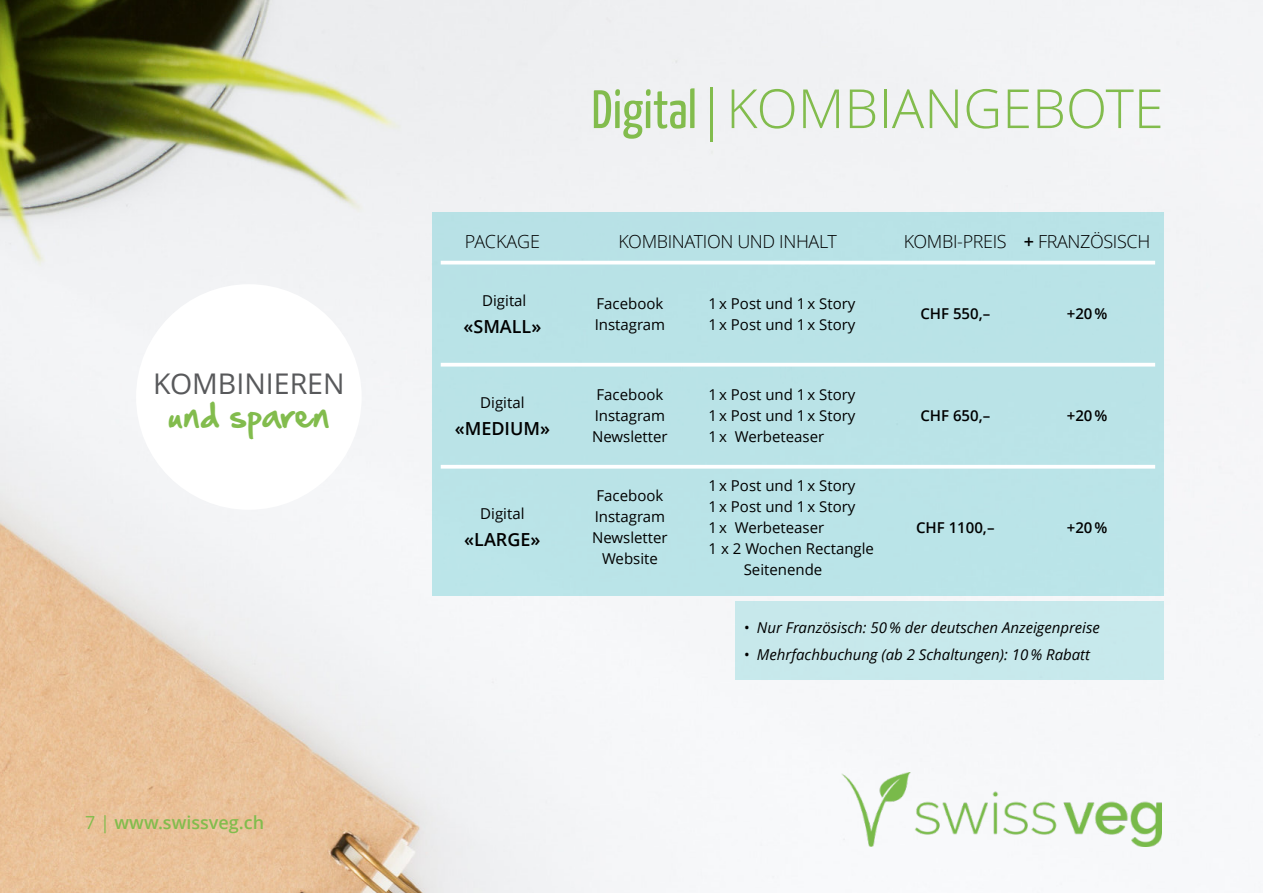
<style>
.page{position:relative;width:1263px;height:893px;background:#fff}
.page>*{position:absolute;margin:0;border:0;box-sizing:border-box;transform-origin:0 0}
.t1{font:300 54px "Open Sans";color:#82bc4d}
.t2{font:30.9px "Hand Of Sean";color:#82bc4d}
.t3{font:28.5px "Open Sans";color:#58595b}
.t4{font:300 18px "Open Sans";letter-spacing:-.02em;color:#000}
.t5{font:600 18px "Open Sans";color:#000}
.t6{font:600 18px "Open Sans";color:#82bc4d}
.t7{font:15px/21px "Open Sans";color:#000}
.t8{font:italic 15px "Open Sans";color:#000}
.t9{font:600 15px "Open Sans";color:#000}
.s1{font-weight:400}
.s2{font-family:"Yanone Kaffeesatz";font-weight:400}
.s3{font-weight:600}
.s4{font-style:normal}
</style>
<div class="page">
<img style="left:0;top:0;width:1263px;height:893px">
<img style="left:842px;top:772px;width:319px;height:75px">
<div style="left:432px;top:212px;width:732px;height:384px;background:#bae3e7"></div>
<hr style="left:441px;top:261px;width:714px;height:3px;background:#fff">
<svg style="left:441px;top:363px;width:714px;height:4px;background:#f7fbfc"></svg>
<svg style="left:441px;top:465px;width:714px;height:4px;background:#f8fcfc"></svg>
<div style="left:736px;top:601px;width:428px;height:79px;background:#c7e9ec"></div>
<div style="left:136px;top:284px;width:226px;height:226px;background:#fff;border-radius:50%"></div>
<h3 class="t3" style="left:153px;top:372px;width:193px">KOMBINIEREN</h3>
<h2 class="t2" style="left:168px;top:401px;width:163px">und sparen</h2>
<p class="t6" style="left:85px;top:815px;width:181px"><span class="s1">7 |</span> www.swissveg.ch</p>
<h1 class="t1" style="left:591px;top:87px;width:574px"><span class="s2">Digital</span>|KOMBIANGEBOTE</h1>
<p class="t4" style="left:465px;top:234px;width:77px">PACKAGE</p>
<p class="t4" style="left:618px;top:234px;width:220px">KOMBINATION UND INHALT</p>
<p class="t4" style="left:904px;top:234px;width:248px">KOMBI-PREIS <span class="s3">+</span> FRANZÖSISCH</p>
<p class="t7" style="left:482px;top:291px;width:46px">Digital</p>
<p class="t5" style="left:463px;top:319px;width:79px">«SMALL»</p>
<p class="t7" style="left:480px;top:393px;width:46px">Digital</p>
<p class="t5" style="left:455px;top:421px;width:97px">«MEDIUM»</p>
<p class="t7" style="left:480px;top:505px;width:46px">Digital</p>
<p class="t5" style="left:464px;top:533px;width:78px">«LARGE»</p>
<p class="t7" style="left:595px;top:294px;width:72px">Facebook<br>Instagram</p>
<p class="t7" style="left:709px;top:294px;width:148px">1 x Post und 1 x Story<br>1 x Post und 1 x Story</p>
<p class="t9" style="left:920px;top:308px;width:71px">CHF 550,–</p>
<p class="t9" style="left:1067px;top:308px;width:42px">+20%</p>
<p class="t7" style="left:592px;top:386px;width:77px">Facebook<br>Instagram<br>Newsletter</p>
<p class="t7" style="left:709px;top:386px;width:148px;text-align:justify">1 x Post und 1 x Story 1 x Post und 1 x Story 1 x Werbeteaser</p>
<p class="t7" style="left:592px;top:487px;width:77px;text-align:center">Facebook<br>Instagram<br>Newsletter<br>Website</p>
<p class="t7" style="left:709px;top:476px;width:148px">1 x Post und 1 x Story</p>
<p class="t7" style="left:709px;top:497px;width:148px">1 x Post und 1 x Story</p>
<p class="t7" style="left:709px;top:518px;width:117px">1 x Werbeteaser</p>
<p class="t7" style="left:709px;top:539px;width:167px">1 x 2 Wochen Rectangle</p>
<p class="t7" style="left:744px;top:560px;width:80px">Seitenende</p>
<p class="t9" style="left:920px;top:410px;width:71px">CHF 650,–</p>
<p class="t9" style="left:1067px;top:410px;width:42px">+20%</p>
<p class="t9" style="left:916px;top:521px;width:80px">CHF 1100,–</p>
<p class="t9" style="left:1067px;top:521px;width:42px">+20%</p>
<p class="t8" style="left:744px;top:621px;width:357px"><span class="s4">•</span> Nur Französisch: 50% der deutschen Anzeigenpreise</p>
<p class="t8" style="left:744px;top:648px;width:347px"><span class="s4">•</span> Mehrfachbuchung (ab 2 Schaltungen): 10% Rabatt</p>
</div>
